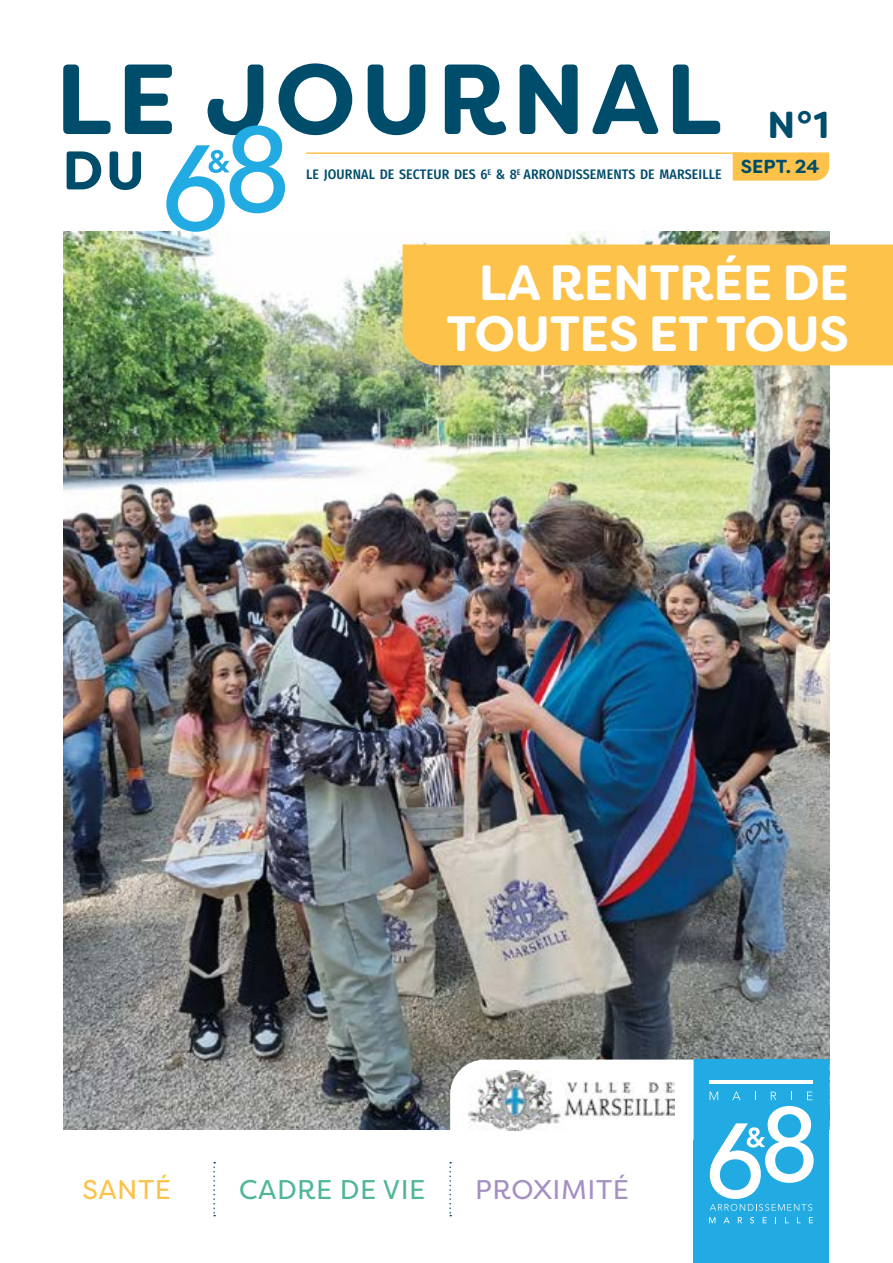
<style>
.page{position:relative;width:893px;height:1263px;background:#fff}
.page>*{position:absolute;margin:0;border:0;box-sizing:border-box;transform-origin:0 0}
.t1{font:700 99.3px "Filson Soft";letter-spacing:.05em;color:#004c6b}
.t2{font:700 54.3px "Filson Soft";color:#004c6b}
.t3{font:700 49.5px/50.7px "Filson Soft";letter-spacing:-.01em;color:#fff;text-align:right}
.t4{font:700 37.65px "Filson Soft";color:#004c6b}
.t5{font:27px "Filson Pro";letter-spacing:.02em;color:#4fb798}
.t6{font:27px "Filson Pro";letter-spacing:.02em;color:#a590c4}
.t7{font:27px "Filson Pro";letter-spacing:.02em;color:#fcc249}
.t8{font:500 13.8px "Fira Sans Condensed";letter-spacing:.01em;color:#004c6b}
</style>
<div class="page">
<img style="left:64px;top:232px;width:765px;height:897px">
<div style="left:694px;top:1059px;width:135px;height:204px;background:#22aae2"></div>
<svg style="left:710px;top:1091px;width:8px;height:9px"></svg>
<svg style="left:732px;top:1091px;width:8px;height:9px"></svg>
<svg style="left:771px;top:1091px;width:5px;height:9px"></svg>
<svg style="left:807px;top:1091px;width:5px;height:9px"></svg>
<svg style="left:709px;top:1217px;width:6px;height:6px"></svg>
<svg style="left:724px;top:1217px;width:6px;height:6px"></svg>
<svg style="left:738px;top:1217px;width:4px;height:6px"></svg>
<svg style="left:750px;top:1217px;width:4px;height:6px"></svg>
<svg style="left:763px;top:1217px;width:4px;height:6px"></svg>
<svg style="left:809px;top:1217px;width:4px;height:6px"></svg>
<hr style="left:709px;top:1080px;width:104px;height:4px;background:#fff">
<svg style="left:710px;top:1106px;width:104px;height:105px"></svg>
<svg style="left:733px;top:152px;width:96px;height:29px;background:#fcc450"></svg>
<svg style="left:166px;top:125px;width:119px;height:107px"></svg>
<hr style="left:306px;top:152px;width:438px;height:2px;background:#fcc249">
<div style="left:403px;top:244px;width:490px;height:121px;background:#fcc249"></div>
<svg style="left:213px;top:1162px;width:2px;height:54px"></svg>
<svg style="left:449px;top:1162px;width:2px;height:54px"></svg>
<svg style="left:450px;top:1059px;width:244px;height:81px"></svg>
<img style="left:469px;top:1071px;width:205px;height:59px">
<h1 class="t1" style="left:56px;top:35px;width:668px">LE JOURNAL</h1>
<h2 class="t2" style="left:62px;top:135px;width:84px">DU</h2>
<h3 class="t4" style="left:767px;top:101px;width:63px">N°1</h3>
<p class="t8" style="left:306px;top:164px;width:515px">LE JOURNAL DE SECTEUR DES 6<sup>E</sup> &amp; 8<sup>E</sup> ARRONDISSEMENTS DE MARSEILLE <sup>SEPT.</sup> <sup>24</sup></p>
<h3 class="t3" style="left:446px;top:258px;width:404px">LA RENTRÉE DE<br>TOUTES ET TOUS</h3>
<h3 class="t7" style="left:83px;top:1171px;width:90px">SANTÉ</h3>
<h3 class="t5" style="left:239px;top:1171px;width:188px">CADRE DE VIE</h3>
<h3 class="t6" style="left:475px;top:1171px;width:155px">PROXIMITÉ</h3>
</div>
